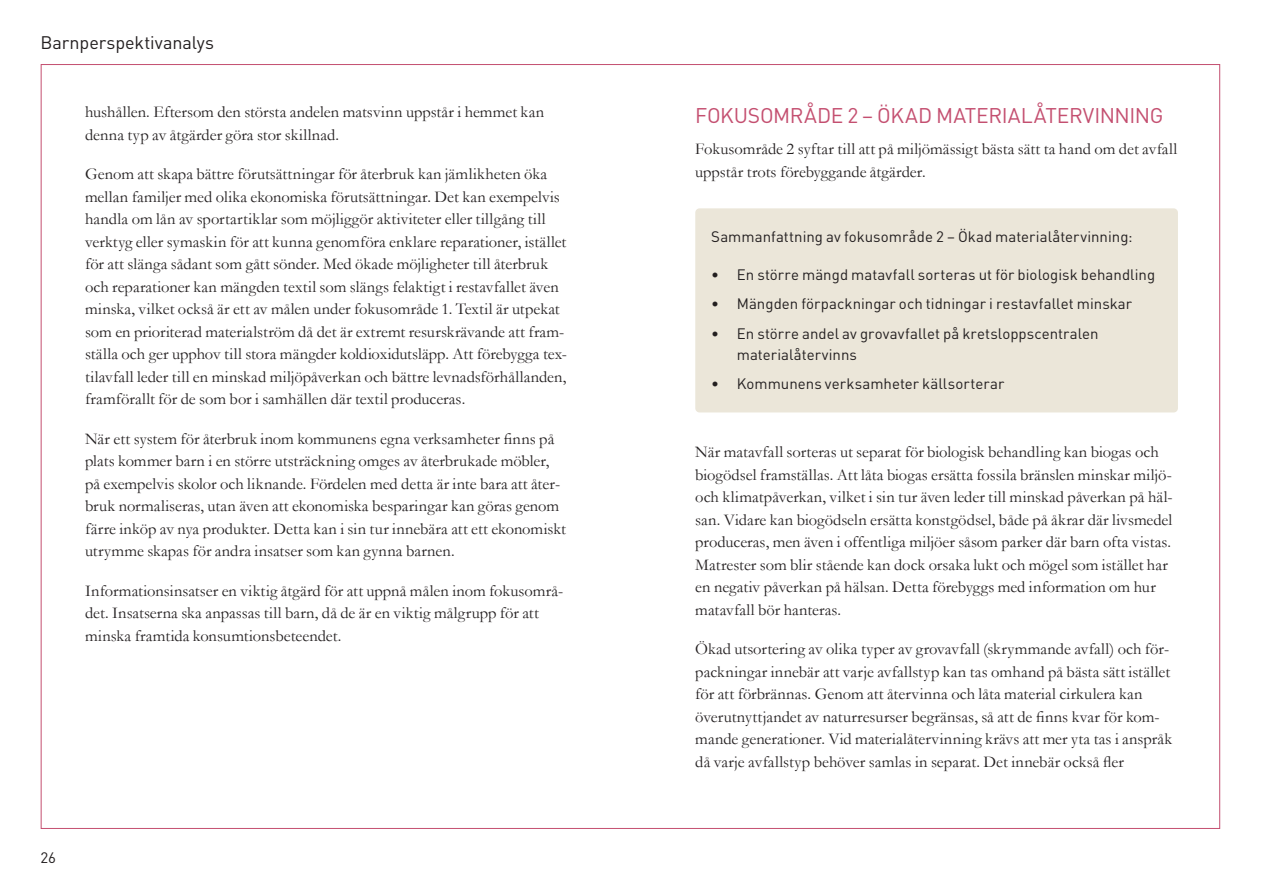
<style>
.page{position:relative;width:1263px;height:893px;background:#fff}
.page>*{position:absolute;margin:0;border:0;box-sizing:border-box;transform-origin:0 0}
.Mellanrubrik_-_Rosa{font:21px "DIN";letter-spacing:-.015em;color:#c44f70}
.t1{font:18px "DIN";letter-spacing:-.005em;color:#231f20}
.Brödtext_-_P{font:16.5px/22.5px "Garamond";letter-spacing:.005em;color:#231f20}
.Brödtext_-_DIN_-_P{font:15px/21px "DIN";letter-spacing:.005em;color:#231f20}
</style>
<div class="page">
<div style="left:695px;top:208px;width:483px;height:204px;background:#ebe6d9;border-radius:4px"></div>
<p class="t1" style="left:40px;top:30px;width:175px">Barnperspektivanalys</p>
<p class="Brödtext_-_P" style="left:85px;top:100px;width:460px">hushållen. Eftersom den största andelen matsvinn uppstår i hemmet kan denna typ av åtgärder göra stor skillnad.</p>
<p class="Brödtext_-_P" style="left:85px;top:162px;width:483px">Genom att skapa bättre förutsättningar för återbruk kan jämlikheten öka mellan familjer med olika ekonomiska förutsättningar. Det kan exempelvis handla om lån av sportartiklar som möjliggör aktiviteter eller tillgång till verktyg eller symaskin för att kunna genomföra enklare reparationer, istället för att slänga sådant som gått sönder. Med ökade möjligheter till återbruk och reparationer kan mängden textil som slängs felaktigt i restavfallet även minska, vilket också är ett av målen under fokusområde 1. Textil är utpekat som en prioriterad materialström då det är extremt resurskrävande att fram&shy;ställa och ger upphov till stora mängder koldioxidutsläpp. Att förebygga tex&shy;tilavfall leder till en minskad miljöpåverkan och bättre levnadsförhållanden, framförallt för de som bor i samhällen där textil produceras.</p>
<p class="Brödtext_-_P" style="left:85px;top:427px;width:482px">När ett system för återbruk inom kommunens egna verksamheter finns på plats kommer barn i en större utsträckning omges av återbrukade möbler, på exempelvis skolor och liknande. Fördelen med detta är inte bara att åter&shy;bruk normaliseras, utan även att ekonomiska besparingar kan göras genom färre inköp av nya produkter. Detta kan i sin tur innebära att ett ekonomiskt utrymme skapas för andra insatser som kan gynna barnen.</p>
<p class="Brödtext_-_P" style="left:85px;top:579px;width:480px">Informationsinsatser en viktig åtgärd för att uppnå målen inom fokusområ&shy;det. Insatserna ska anpassas till barn, då de är en viktig målgrupp för att minska framtida konsumtionsbeteendet.</p>
<p class="Brödtext_-_DIN_-_P" style="left:40px;top:846px;width:17px">26</p>
<h3 class="Mellanrubrik_-_Rosa" style="left:695px;top:102px;width:469px">FOKUSOMRÅDE 2 – ÖKAD MATERIALÅTERVINNING</h3>
<p class="Brödtext_-_P" style="left:695px;top:138px;width:483px">Fokusområde 2 syftar till att på miljömässigt bästa sätt ta hand om det avfall uppstår trots förebyggande åtgärder.</p>
<p class="Brödtext_-_DIN_-_P" style="left:711px;top:225px;width:423px">Sammanfattning av fokusområde 2 – Ökad materialåtervinning:</p>
<p class="Brödtext_-_DIN_-_P" style="left:711px;top:263px;width:445px">• En större mängd matavfall sorteras ut för biologisk behandling</p>
<p class="Brödtext_-_DIN_-_P" style="left:711px;top:293px;width:422px">• Mängden förpackningar och tidningar i restavfallet minskar</p>
<p class="Brödtext_-_DIN_-_P" style="left:737px;top:322px;width:363px;text-indent:-26px">• En större andel av grovavfallet på kretsloppscentralen materialåtervinns</p>
<p class="Brödtext_-_DIN_-_P" style="left:711px;top:373px;width:295px">• Kommunens verksamheter källsorterar</p>
<p class="Brödtext_-_P" style="left:695px;top:440px;width:479px">När matavfall sorteras ut separat för biologisk behandling kan biogas och biogödsel framställas. Att låta biogas ersätta fossila bränslen minskar miljö&shy;och klimatpåverkan, vilket i sin tur även leder till minskad påverkan på häl&shy;san. Vidare kan biogödseln ersätta konstgödsel, både på åkrar där livsmedel produceras, men även i offentliga miljöer såsom parker där barn ofta vistas.<br>Matrester som blir stående kan dock orsaka lukt och mögel som istället har en negativ påverkan på hälsan. Detta förebyggs med information om hur matavfall bör hanteras.</p>
<p class="Brödtext_-_P" style="left:695px;top:637px;width:478px">Ökad utsortering av olika typer av grovavfall (skrymmande avfall) och för&shy;packningar innebär att varje avfallstyp kan tas omhand på bästa sätt istället för att förbrännas. Genom att återvinna och låta material cirkulera kan överutnyttjandet av naturresurser begränsas, så att de finns kvar för kom&shy;mande generationer. Vid materialåtervinning krävs att mer yta tas i anspråk då varje avfallstyp behöver samlas in separat. Det innebär också fler</p>
</div>
